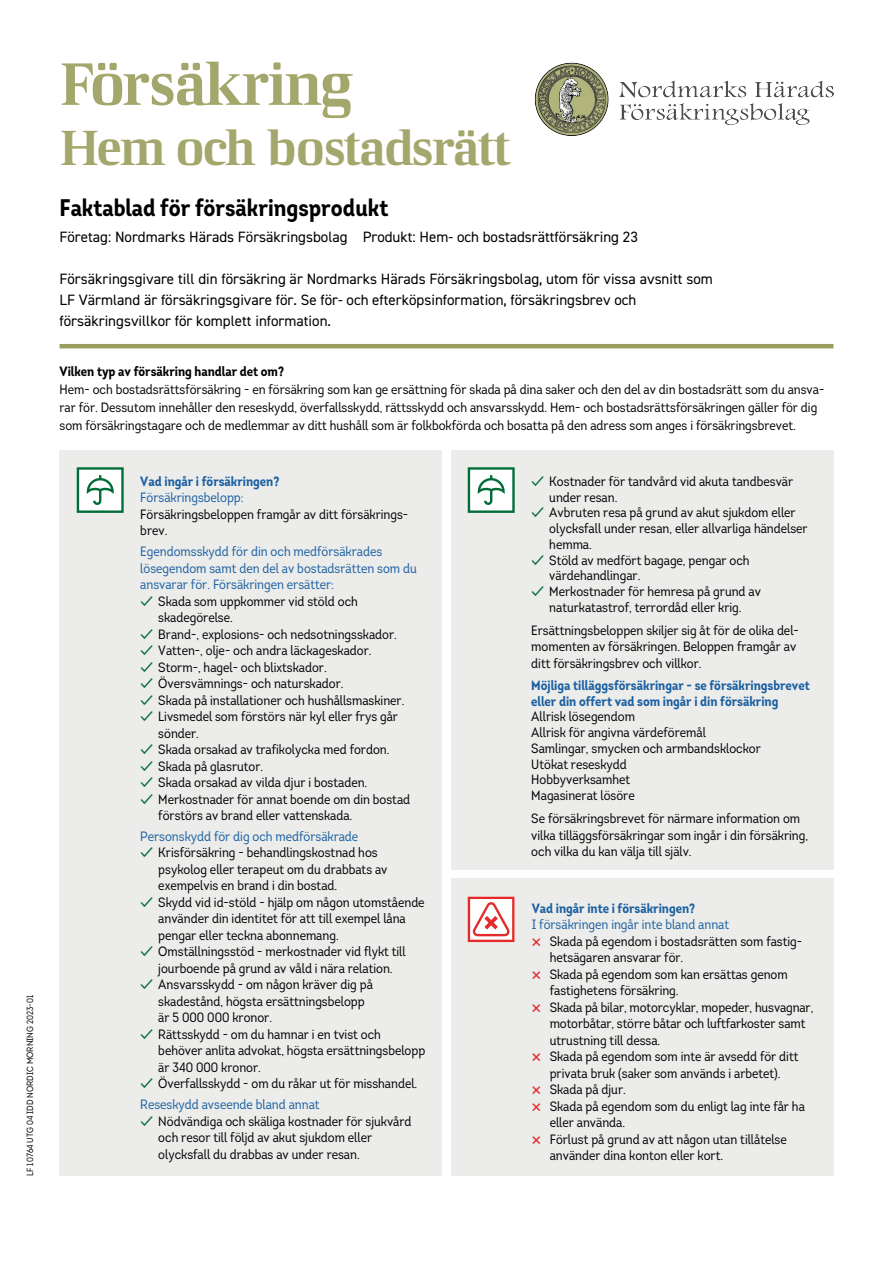
<style>
.page{position:relative;width:893px;height:1263px;background:#fff}
.page>*{position:absolute;margin:0;border:0;box-sizing:border-box;transform-origin:0 0}
.t1{font:60px "LF Rubrik 2";letter-spacing:-.04em;color:#a4a76c}
.t2{font:49.5px "LF Rubrik 2";letter-spacing:-.025em;color:#a4a76c}
.t3{font:700 24px "Intro Cond UDP";color:#000}
.t4{font:15px/21px "DIN2014";color:#000}
.t5{font:13.5px/16.5px "Intro Cond UDP";color:#000}
.t6{font:13.5px/16.5px "Intro Cond UDP";color:#1b60a0}
.t7{font:700 13.5px/15.8px "Intro Cond UDP";color:#1b60a0}
.t8{font:700 13.5px "Intro Cond UDP";color:#000}
.t9{font:9px "Intro Cond UDP";color:#000}
.s1{color:#006c37}
.s2{color:#1b60a0}
</style>
<div class="page">
<hr style="left:60px;top:344px;width:773px;height:4px;background:#9a9c60">
<div style="left:60px;top:450px;width:382px;height:726px;background:#ececeb"></div>
<div style="left:451px;top:450px;width:382px;height:420px;background:#ececeb"></div>
<div style="left:451px;top:879px;width:382px;height:297px;background:#ececeb"></div>
<svg style="left:468px;top:897px;width:46px;height:45px"></svg>
<svg style="left:77px;top:467px;width:47px;height:46px"></svg>
<svg style="left:468px;top:467px;width:47px;height:46px"></svg>
<img style="left:534px;top:62px;width:299px;height:73px">
<p class="t9" style="left:24px;top:1176px;width:182px;rotate:-90deg">LF 10764 UTG 04 IDD NORDIC MORNING 2023-01</p>
<h1 class="t1" style="left:60px;top:47px;width:295px">Försäkring</h1>
<h2 class="t2" style="left:60px;top:117px;width:454px">Hem och bostadsrätt</h2>
<h3 class="t3" style="left:60px;top:192px;width:330px">Faktablad för försäkringsprodukt</h3>
<p class="t4" style="left:60px;top:226px;width:580px">Företag: Nordmarks Härads Försäkringsbolag Produkt: Hem- och bostadsrättförsäkring 23</p>
<p class="t4" style="left:60px;top:268px;width:655px">Försäkringsgivare till din försäkring är Nordmarks Härads Försäkringsbolag, utom för vissa avsnitt som<br>LF Värmland är försäkringsgivare för. Se för- och efterköpsinformation, försäkringsbrev och försäkringsvillkor för komplett information.</p>
<p class="t8" style="left:60px;top:362px;width:226px">Vilken typ av försäkring handlar det om?</p>
<p class="t5" style="left:60px;top:380px;width:766px;line-height:18px">Hem- och bostadsrättsförsäkring - en försäkring som kan ge ersättning för skada på dina saker och den del av din bostadsrätt som du ansva&shy;rar för. Dessutom innehåller den reseskydd, överfallsskydd, rättsskydd och ansvarsskydd. Hem- och bostadsrättsförsäkringen gäller för dig som försäkringstagare och de medlemmar av ditt hushåll som är folkbokförda och bosatta på den adress som anges i försäkringsbrevet.</p>
<p class="t7" style="left:140px;top:473px;width:141px">Vad ingår i försäkringen?</p>
<p class="t6" style="left:140px;top:489px;width:105px">Försäkringsbelopp:</p>
<p class="t5" style="left:140px;top:506px;width:269px">Försäkringsbeloppen framgår av ditt försäkrings&shy;brev.</p>
<p class="t6" style="left:140px;top:543px;width:278px">Egendomsskydd för din och medförsäkrades lösegendom samt den del av bostadsrätten som du ansvarar för. Försäkringen ersätter:</p>
<p class="t5" style="left:158px;top:593px;width:201px;text-indent:-18px"><span class="s1">✓</span> Skada som uppkommer vid stöld och skadegörelse.</p>
<p class="t5" style="left:140px;top:626px;width:258px"><span class="s1">✓</span> Brand-, explosions- och nedsotningsskador.</p>
<p class="t5" style="left:140px;top:642px;width:233px"><span class="s1">✓</span> Vatten-, olje- och andra läckageskador.</p>
<p class="t5" style="left:140px;top:659px;width:188px"><span class="s1">✓</span> Storm-, hagel- och blixtskador.</p>
<p class="t5" style="left:140px;top:675px;width:205px"><span class="s1">✓</span> Översvämnings- och naturskador.</p>
<p class="t5" style="left:140px;top:692px;width:266px"><span class="s1">✓</span> Skada på installationer och hushållsmaskiner.</p>
<p class="t5" style="left:158px;top:708px;width:241px;text-indent:-18px"><span class="s1">✓</span> Livsmedel som förstörs när kyl eller frys går sönder.</p>
<p class="t5" style="left:140px;top:741px;width:251px"><span class="s1">✓</span> Skada orsakad av trafikolycka med fordon.</p>
<p class="t5" style="left:140px;top:758px;width:124px"><span class="s1">✓</span> Skada på glasrutor.</p>
<p class="t5" style="left:140px;top:774px;width:229px"><span class="s1">✓</span> Skada orsakad av vilda djur i bostaden.</p>
<p class="t5" style="left:158px;top:791px;width:253px;text-indent:-18px"><span class="s1">✓</span> Merkostnader för annat boende om din bostad förstörs av brand eller vattenskada.</p>
<p class="t6" style="left:140px;top:828px;width:219px">Personskydd för dig och medförsäkrade</p>
<p class="t5" style="left:158px;top:844px;width:231px;text-indent:-18px"><span class="s1">✓</span> Krisförsäkring - behandlingskostnad hos psykolog eller terapeut om du drabbats av exempelvis en brand i din bostad.</p>
<p class="t5" style="left:158px;top:894px;width:268px;text-indent:-18px"><span class="s1">✓</span> Skydd vid id-stöld - hjälp om någon utomstående använder din identitet för att till exempel låna pengar eller teckna abonnemang.</p>
<p class="t5" style="left:140px;top:943px;width:267px;text-align:center"><span class="s1">✓</span> Omställningsstöd - merkostnader vid flykt till jourboende på grund av våld i nära relation.</p>
<p class="t5" style="left:158px;top:976px;width:216px;text-indent:-18px"><span class="s1">✓</span> Ansvarsskydd - om någon kräver dig på skadestånd, högsta ersättningsbelopp är 5 000 000 kronor.</p>
<p class="t5" style="left:158px;top:1026px;width:268px;text-indent:-18px"><span class="s1">✓</span> Rättsskydd - om du hamnar i en tvist och behöver anlita advokat, högsta ersättningsbelopp är 340 000 kronor.</p>
<p class="t5" style="left:140px;top:1073px;width:278px;line-height:20.7px"><span class="s1">✓</span> Överfallsskydd - om du råkar ut för misshandel.<br><span class="s2">Reseskydd avseende bland annat</span></p>
<p class="t5" style="left:158px;top:1112px;width:255px;text-indent:-18px"><span class="s1">✓</span> Nödvändiga och skäliga kostnader för sjukvård och resor till följd av akut sjukdom eller olycksfall du drabbas av under resan.</p>
<p class="t5" style="left:549px;top:473px;width:245px;line-height:15.8px;text-indent:-18px"><span class="s1">✓</span> Kostnader för tandvård vid akuta tandbesvär under resan.</p>
<p class="t5" style="left:549px;top:505px;width:260px;line-height:15.8px;text-indent:-18px"><span class="s1">✓</span> Avbruten resa på grund av akut sjukdom eller olycksfall under resan, eller allvarliga händelser hemma.</p>
<p class="t5" style="left:549px;top:552px;width:202px;line-height:15.8px;text-indent:-18px"><span class="s1">✓</span> Stöld av medfört bagage, pengar och värdehandlingar.</p>
<p class="t5" style="left:531px;top:583px;width:231px;line-height:15.8px;text-align:center"><span class="s1">✓</span> Merkostnader för hemresa på grund av naturkatastrof, terrordåd eller krig.</p>
<p class="t5" style="left:531px;top:622px;width:269px">Ersättningsbeloppen skiljer sig åt för de olika del&shy;momenten av försäkringen. Beloppen framgår av ditt försäkringsbrev och villkor.</p>
<p class="t7" style="left:531px;top:677px;width:280px">Möjliga tilläggsförsäkringar - se försäkringsbrevet eller din offert vad som ingår i din försäkring</p>
<p class="t5" style="left:531px;top:709px;width:231px;line-height:15.8px">Allrisk lösegendom<br>Allrisk för angivna värdeföremål<br>Samlingar, smycken och armbandsklockor<br>Utökat reseskydd<br>Hobbyverksamhet<br>Magasinerat lösöre</p>
<p class="t5" style="left:531px;top:810px;width:278px">Se försäkringsbrevet för närmare information om vilka tilläggsförsäkringar som ingår i din försäkring, och vilka du kan välja till själv.</p>
<p class="t7" style="left:532px;top:900px;width:165px">Vad ingår inte i försäkringen?</p>
<p class="t6" style="left:532px;top:916px;width:199px">I försäkringen ingår inte bland annat</p>
<p class="t5" style="left:550px;top:933px;width:265px">Skada på egendom i bostadsrätten som fastig&shy;hetsägaren ansvarar för.<br>Skada på egendom som kan ersättas genom fastighetens försäkring.<br>Skada på bilar, motorcyklar, mopeder, husvagnar, motorbåtar, större båtar och luftfarkoster samt utrustning till dessa.<br>Skada på egendom som inte är avsedd för ditt privata bruk (saker som används i arbetet).<br>Skada på djur.<br>Skada på egendom som du enligt lag inte får ha eller använda.<br>Förlust på grund av att någon utan tillåtelse använder dina konton eller kort.</p>
</div>
